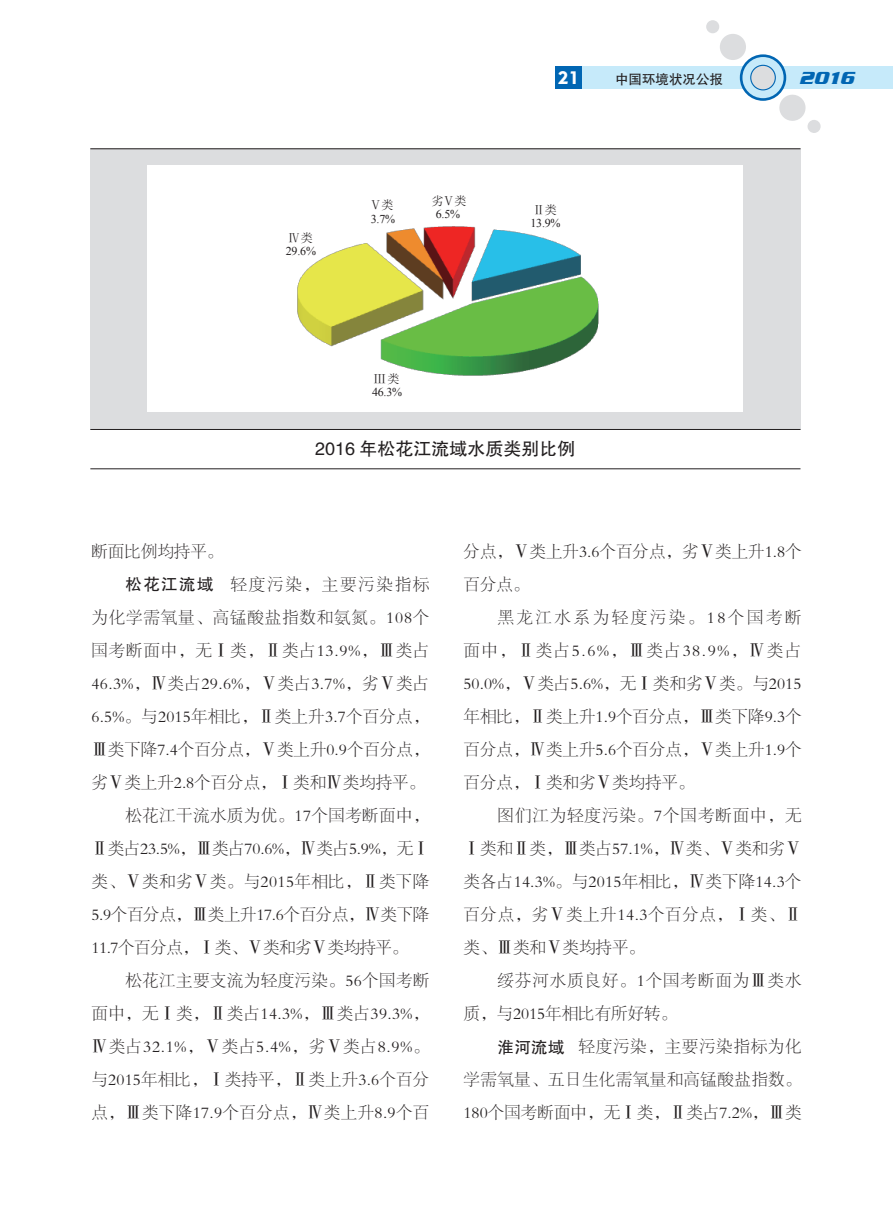
<style>
.page{position:relative;width:893px;height:1212px;background:#fff}
.page>*{position:absolute;margin:0;border:0;box-sizing:border-box;transform-origin:0 0}
.t1{font:18px "FZHTJW GB1 0";color:#231f20}
.t2{font:italic 700 18px "Serpentine D";color:#0166b3}
.t3{font:18px "Geometric 415 BT Black A";color:#fff}
.t4{font:16.5px/33px "FZSYJW GB1 0";letter-spacing:.015em;color:#231f20;text-align:justify}
.t5{font:16.5px "FZSYJW GB1 0";letter-spacing:.05em;color:#231f20}
.t6{font:16.5px/33px "FZSYJW GB1 0";letter-spacing:.055em;color:#231f20}
.t7{font:16.5px "FZSYJW GB1 0";letter-spacing:-.015em;color:#231f20}
.t8{font:16.5px "FZSYJW GB1 0";letter-spacing:.045em;color:#231f20}
.t9{font:16.5px "FZSYJW GB1 0";letter-spacing:-.02em;color:#231f20}
.t10{font:16.5px "FZSYJW GB1 0";letter-spacing:-.025em;color:#231f20}
.t11{font:16.5px "FZSYJW GB1 0";letter-spacing:.105em;color:#231f20}
.t12{font:13.5px "FZHTJW GB1 0";color:#231f20}
.t13{font:12px "Times New Roman";color:#231f20}
.t14{font:12px "Sim Sun";letter-spacing:-.005em;color:#231f20}
.s1{font-family:"FZHTJW GB1 0"}
</style>
<div class="page">
<div style="left:581px;top:66px;width:312px;height:23px;background:#c6eafa"></div>
<div style="left:555px;top:66px;width:26px;height:23px;background:#0166b3"></div>
<svg style="left:740px;top:54px;width:46px;height:47px"></svg>
<div style="left:742px;top:57px;width:42px;height:41px;background:#c6eafa;border-radius:50%"></div>
<div style="left:751px;top:65px;width:24px;height:25px;background:#dcdddf;border-radius:50%"></div>
<div style="left:750px;top:65px;width:26px;height:25px;border:1px solid #0166b3;border-radius:50%"></div>
<div style="left:720px;top:34px;width:26px;height:26px;background:#dcdddf;border-radius:50%"></div>
<div style="left:706px;top:20px;width:13px;height:13px;background:#dcdddf;border-radius:50%"></div>
<svg style="left:779px;top:94px;width:27px;height:27px"></svg>
<div style="left:807px;top:120px;width:14px;height:13px;background:#dcdddf;border-radius:50%"></div>
<div style="left:90px;top:148px;width:710px;height:282px;background:#dcdddf"></div>
<hr style="left:90px;top:468px;width:710px;height:1px;background:#231f20">
<hr style="left:90px;top:148px;width:710px;height:1px;background:#231f20">
<hr style="left:90px;top:429px;width:710px;height:1px;background:#231f20">
<div style="left:148px;top:166px;width:595px;height:246px;background:#fff"></div>
<img style="left:297px;top:226px;width:302px;height:150px">
<p class="t14" style="left:288px;top:232px;width:26px">Ⅳ类</p>
<p class="t13" style="left:286px;top:242px;width:32px">29.6%</p>
<p class="t14" style="left:370px;top:199px;width:25px">Ⅴ类</p>
<p class="t13" style="left:371px;top:211px;width:26px">3.7%</p>
<p class="t14" style="left:431px;top:195px;width:36px">劣Ⅴ类</p>
<p class="t13" style="left:436px;top:206px;width:26px">6.5%</p>
<p class="t14" style="left:374px;top:373px;width:27px">Ⅲ类</p>
<p class="t13" style="left:372px;top:384px;width:32px">46.3%</p>
<p class="t3" style="left:558px;top:66px;width:22px">21</p>
<p class="t12" style="left:615px;top:71px;width:109px">中国环境状况公报</p>
<p class="t2" style="left:799px;top:68px;width:62px">2016</p>
<p class="t14" style="left:533px;top:204px;width:26px">Ⅱ类</p>
<p class="t13" style="left:530px;top:215px;width:32px">13.9%</p>
<p class="t1" style="left:315px;top:439px;width:262px">2016 年松花江流域水质类别比例</p>
<p class="t4" style="left:91px;top:536px;width:133px">断面比例均持平。</p>
<p class="t11" style="left:125px;top:576px;width:305px"><span class="s1">松花江流域</span> 轻度污染，主要污染指标</p>
<p class="t5" style="left:91px;top:609px;width:339px">为化学需氧量、高锰酸盐指数和氨氮。108个</p>
<p class="t5" style="left:91px;top:642px;width:340px">国考断面中，无Ⅰ类，Ⅱ类占13.9%，Ⅲ类占</p>
<p class="t4" style="left:91px;top:668px;width:340px">46.3%，Ⅳ类占29.6%，Ⅴ类占3.7%，劣Ⅴ类占</p>
<p class="t4" style="left:91px;top:701px;width:340px">6.5%。与2015年相比，Ⅱ类上升3.7个百分点，</p>
<p class="t4" style="left:91px;top:734px;width:340px">Ⅲ类下降7.4个百分点，Ⅴ类上升0.9个百分点，</p>
<p class="t4" style="left:91px;top:767px;width:335px">劣Ⅴ类上升2.8个百分点，Ⅰ类和Ⅳ类均持平。</p>
<p class="t4" style="left:125px;top:800px;width:306px">松花江干流水质为优。17个国考断面中，</p>
<p class="t7" style="left:91px;top:840px;width:339px">Ⅱ类占23.5%，Ⅲ类占70.6%，Ⅳ类占5.9%，无Ⅰ</p>
<p class="t4" style="left:91px;top:866px;width:339px">类、Ⅴ类和劣Ⅴ类。与2015年相比，Ⅱ类下降</p>
<p class="t9" style="left:91px;top:906px;width:339px">5.9个百分点，Ⅲ类上升17.6个百分点，Ⅳ类下降</p>
<p class="t10" style="left:91px;top:939px;width:318px">11.7个百分点，Ⅰ类、Ⅴ类和劣Ⅴ类均持平。</p>
<p class="t4" style="left:125px;top:965px;width:306px">松花江主要支流为轻度污染。56个国考断</p>
<p class="t4" style="left:91px;top:998px;width:339px">面中，无Ⅰ类，Ⅱ类占14.3%，Ⅲ类占39.3%，</p>
<p class="t8" style="left:91px;top:1038px;width:340px">Ⅳ类占32.1%，Ⅴ类占5.4%，劣Ⅴ类占8.9%。</p>
<p class="t4" style="left:91px;top:1064px;width:340px">与2015年相比，Ⅰ类持平，Ⅱ类上升3.6个百分</p>
<p class="t4" style="left:91px;top:1097px;width:340px">点，Ⅲ类下降17.9个百分点，Ⅳ类上升8.9个百</p>
<p class="t4" style="left:463px;top:536px;width:340px">分点，Ⅴ类上升3.6个百分点，劣Ⅴ类上升1.8个百分点。</p>
<p class="t4" style="left:463px;top:602px;width:340px;text-indent:34px">黑龙江水系为轻度污染。18个国考断面中，Ⅱ类占5.6%，Ⅲ类占38.9%，Ⅳ类占50.0%，Ⅴ类占5.6%，无Ⅰ类和劣Ⅴ类。与2015年相比，Ⅱ类上升1.9个百分点，Ⅲ类下降9.3个百分点，Ⅳ类上升5.6个百分点，Ⅴ类上升1.9个百分点，Ⅰ类和劣Ⅴ类均持平。</p>
<p class="t4" style="left:463px;top:800px;width:340px;text-indent:34px">图们江为轻度污染。7个国考断面中，无Ⅰ类和Ⅱ类，Ⅲ类占57.1%，Ⅳ类、Ⅴ类和劣Ⅴ类各占14.3%。与2015年相比，Ⅳ类下降14.3个百分点，劣Ⅴ类上升14.3个百分点，Ⅰ类、Ⅱ类、Ⅲ类和Ⅴ类均持平。</p>
<p class="t6" style="left:463px;top:965px;width:340px;text-indent:34px">绥芬河水质良好。1个国考断面为Ⅲ类水质，与2015年相比有所好转。</p>
<p class="t4" style="left:463px;top:1031px;width:340px;text-indent:34px"><span class="s1">淮河流域</span> 轻度污染，主要污染指标为化学需氧量、五日生化需氧量和高锰酸盐指数。180个国考断面中，无Ⅰ类，Ⅱ类占7.2%，Ⅲ类</p>
</div>
